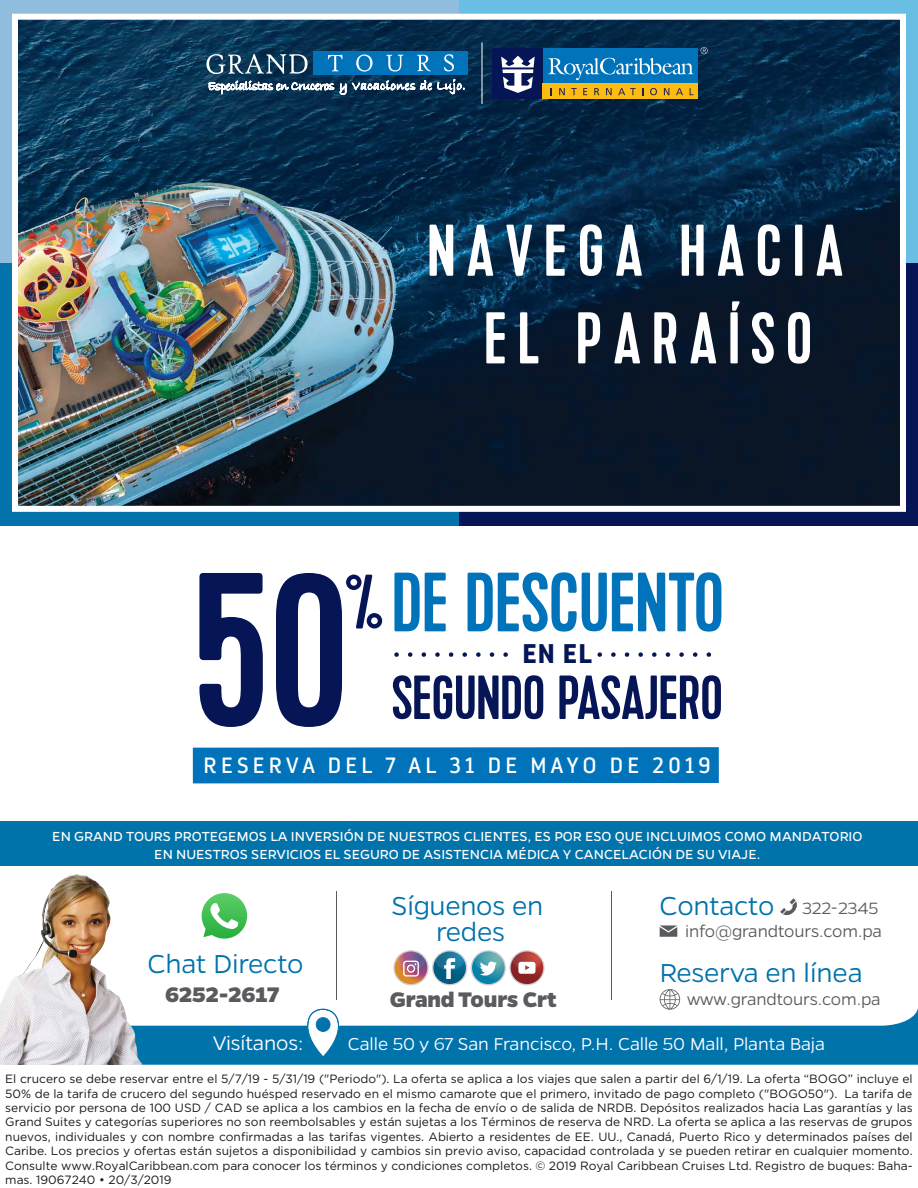
<style>
.page{position:relative;width:918px;height:1188px;background:#fff}
.page>*{position:absolute;margin:0;border:0;box-sizing:border-box;transform-origin:0 0}
.t1{font:220.05px "Kapra";color:#061556}
.t2{font:83.85px "Kapra";color:#0073ba}
.t3{font:76.95px "Kapra";color:#061556}
.t4{font:73.05px/87.6px "Kapra";letter-spacing:.15em;color:#fff;text-align:center}
.t5{font:62.1px "Kapra";color:#061556}
.t6{font:300 29.4px/25.5px "Gentona";letter-spacing:-.01em;color:#0073ab;text-align:center}
.t7{font:700 27px "Darwin Pro";color:#061556}
.t8{font:800 23.85px "Gentona";letter-spacing:-.005em;color:#5a5b5e}
.t9{font:300 22.2px "Gentona";letter-spacing:-.01em;color:#fff}
.t10{font:22.05px "Darwin Pro";letter-spacing:.2em;color:#fff}
.t11{font:300 19.5px "Gentona";letter-spacing:-.01em;color:#fff}
.t12{font:300 18.6px "Gentona";letter-spacing:-.01em;color:#5a5b5e}
.t13{font:14.85px/17.9px "Gentona";color:#fff;text-align:center}
.t14{font:12px/14.4px "Gotham";color:#191919;text-align:justify}
.s1{font-size:18.6px;color:#5a5b5e}
</style>
<div class="page">
<div style="left:0;top:0;width:459px;height:263px;background:#90bcde"></div>
<div style="left:0;top:263px;width:459px;height:263px;background:#0473ac"></div>
<div style="left:459px;top:0;width:459px;height:263px;background:#68bfe3"></div>
<div style="left:459px;top:263px;width:459px;height:263px;background:#061556"></div>
<svg style="left:142px;top:1008px;width:776px;height:57px;fill:#0073ab"></svg>
<div style="left:0;top:822px;width:918px;height:44px;background:#0073ab"></div>
<hr style="left:336px;top:892px;width:1px;height:108px;background:#5a5b5e">
<hr style="left:611px;top:892px;width:1px;height:108px;background:#5a5b5e">
<svg style="left:201px;top:893px;width:47px;height:46px"></svg>
<svg style="left:780px;top:898px;width:17px;height:18px"></svg>
<svg style="left:660px;top:925px;width:17px;height:12px"></svg>
<svg style="left:660px;top:989px;width:20px;height:21px"></svg>
<img style="left:0;top:874px;width:142px;height:191px">
<svg style="left:393px;top:950px;width:36px;height:35px"></svg>
<svg style="left:395px;top:952px;width:32px;height:32px"></svg>
<svg style="left:432px;top:950px;width:35px;height:35px"></svg>
<svg style="left:433px;top:952px;width:33px;height:32px"></svg>
<svg style="left:471px;top:950px;width:35px;height:35px"></svg>
<svg style="left:472px;top:952px;width:33px;height:32px"></svg>
<svg style="left:509px;top:950px;width:36px;height:35px"></svg>
<svg style="left:511px;top:952px;width:32px;height:32px"></svg>
<svg style="left:307px;top:1008px;width:32px;height:50px"></svg>
<img style="left:19px;top:21px;width:880px;height:484px">
<div style="left:492px;top:49px;width:206px;height:50px;background:#0073ba"></div>
<div style="left:492px;top:49px;width:50px;height:50px;background:#061556"></div>
<div style="left:543px;top:84px;width:155px;height:15px;background:#fdbc11"></div>
<svg style="left:559px;top:88px;width:6px;height:7px"></svg>
<svg style="left:571px;top:88px;width:6px;height:7px"></svg>
<svg style="left:583px;top:88px;width:4px;height:7px"></svg>
<svg style="left:594px;top:88px;width:5px;height:7px"></svg>
<svg style="left:606px;top:88px;width:6px;height:7px"></svg>
<svg style="left:618px;top:88px;width:18px;height:7px"></svg>
<svg style="left:650px;top:88px;width:7px;height:7px"></svg>
<svg style="left:664px;top:88px;width:5px;height:7px"></svg>
<svg style="left:676px;top:88px;width:7px;height:7px"></svg>
<svg style="left:501px;top:56px;width:34px;height:37px"></svg>
<svg style="left:548px;top:58px;width:146px;height:22px"></svg>
<svg style="left:701px;top:47px;width:7px;height:7px"></svg>
<div style="left:314px;top:51px;width:154px;height:24px;background:#0073ba"></div>
<svg style="left:206px;top:54px;width:260px;height:42px"></svg>
<hr style="left:482px;top:42px;width:1px;height:62px;background:#fff">
<svg style="left:397px;top:652px;width:111px;height:5px"></svg>
<svg style="left:600px;top:652px;width:112px;height:5px"></svg>
<div style="left:193px;top:747px;width:526px;height:36px;background:#0073ba"></div>
<div style="left:12px;top:14px;width:894px;height:498px;border:6px solid #fff"></div>
<h3 class="t4" style="left:427px;top:209px;width:418px">NAVEGA HACIA<br>EL PARAÍSO</h3>
<h1 class="t1" style="left:193px;top:524px;width:157px">50</h1>
<h2 class="t2" style="left:392px;top:554px;width:334px">DE DESCUENTO</h2>
<h3 class="t3" style="left:344px;top:558px;width:42px">%</h3>
<h3 class="t7" style="left:522px;top:634px;width:71px">EN EL</h3>
<h3 class="t5" style="left:392px;top:662px;width:332px">SEGUNDO PASAJERO</h3>
<h3 class="t10" style="left:204px;top:751px;width:509px">RESERVA DEL 7 AL 31 DE MAYO DE 2019</h3>
<p class="t13" style="left:52px;top:827px;width:812px">EN GRAND TOURS PROTEGEMOS LA INVERSIÓN DE NUESTROS CLIENTES, ES POR ESO QUE INCLUIMOS COMO MANDATORIO<br>EN NUESTROS SERVICIOS EL SEGURO DE ASISTENCIA MÉDICA Y CANCELACIÓN DE SU VIAJE.</p>
<h3 class="t6" style="left:391px;top:893px;width:153px">Síguenos en redes</h3>
<h3 class="t6" style="left:660px;top:893px;width:220px">Contacto <span class="s1">322-2345</span></h3>
<h3 class="t12" style="left:685px;top:920px;width:198px">info@grandtours.com.pa</h3>
<h3 class="t6" style="left:148px;top:951px;width:157px">Chat Directo</h3>
<h3 class="t6" style="left:660px;top:960px;width:204px">Reserva en línea</h3>
<h3 class="t8" style="left:165px;top:980px;width:116px">6252-2617</h3>
<h3 class="t8" style="left:390px;top:986px;width:169px">Grand Tours Crt</h3>
<h3 class="t12" style="left:687px;top:988px;width:195px">www.grandtours.com.pa</h3>
<h3 class="t9" style="left:213px;top:1030px;width:92px">Visítanos:</h3>
<h3 class="t11" style="left:348px;top:1033px;width:479px">Calle 50 y 67 San Francisco, P.H. Calle 50 Mall, Planta Baja</h3>
<p class="t14" style="left:5px;top:1071px;width:909px">El crucero se debe reservar entre el 5/7/19 - 5/31/19 ("Periodo"). La oferta se aplica a los viajes que salen a partir del 6/1/19. La oferta “BOGO” incluye el 50% de la tarifa de crucero del segundo huésped reservado en el mismo camarote que el primero, invitado de pago completo ("BOGO50"). La tarifa de servicio por persona de 100 USD / CAD se aplica a los cambios en la fecha de envío o de salida de NRDB. Depósitos realizados hacia Las garantías y las Grand Suites y categorías superiores no son reembolsables y están sujetas a los Términos de reserva de NRD. La oferta se aplica a las reservas de grupos nuevos, individuales y con nombre confirmadas a las tarifas vigentes. Abierto a residentes de EE. UU., Canadá, Puerto Rico y determinados países del Caribe. Los precios y ofertas están sujetos a disponibilidad y cambios sin previo aviso, capacidad controlada y se pueden retirar en cualquier momento.<br>Consulte www.RoyalCaribbean.com para conocer los términos y condiciones completos. © 2019 Royal Caribbean Cruises Ltd. Registro de buques: Baha&shy;mas. 19067240 • 20/3/2019</p>
</div>
